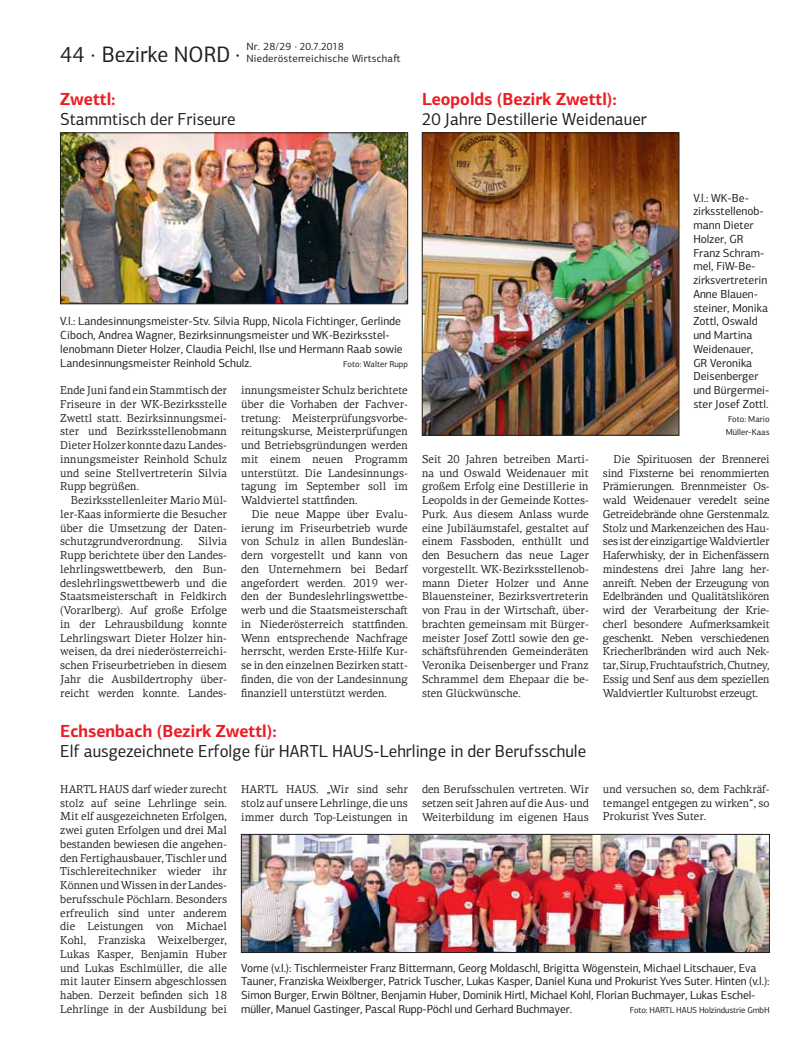
<style>
.page{position:relative;width:798px;height:1063px;background:#fff}
.page>*{position:absolute;margin:0;border:0;box-sizing:border-box;transform-origin:0 0}
.t1{font:22.5px "PF Centro Sans Pro";color:#231f20;scale:.96 1}
.t2{font:17.5px "PF Centro Sans Pro";color:#231f20;scale:.96 1}
.t3{font:700 17.5px "PF Centro Sans Pro";color:#ed1c24;scale:.96 1}
.t4{font:11.75px/13.8px "PF Centro Sans Pro";letter-spacing:-.01em;color:#231f20}
.t5{font:11.5px/13.8px "PF Centro Serif Pro";color:#231f20;text-align:justify;scale:.96 1}
.t6{font:10.62px/11.9px "PF Centro Sans Pro";letter-spacing:.02em;color:#231f20}
.t7{font:8.75px/13.8px "PF Centro Sans Pro";letter-spacing:-.01em;color:#231f20}
</style>
<div class="page">
<img style="left:62px;top:135px;width:343px;height:167px">
<div style="left:60px;top:133px;width:347px;height:171px;border:1px solid #231f20"></div>
<img style="left:424px;top:135px;width:253px;height:298px">
<div style="left:422px;top:133px;width:257px;height:302px;border:1px solid #231f20"></div>
<img style="left:243px;top:836px;width:524px;height:115px">
<div style="left:241px;top:834px;width:528px;height:119px;border:1px solid #231f20"></div>
<h1 class="t1" style="left:60px;top:46px;width:189px">44 · Bezirke NORD ·</h1>
<p class="t6" style="left:246px;top:42px;width:155px">Nr. 28/29 · 20.7.2018<br>Niederösterreichische Wirtscha-</p>
<h2 class="t3" style="left:60px;top:92px;width:59px">Zwettl:</h2>
<h2 class="t2" style="left:60px;top:112px;width:184px">Stammtisch der Friseure</h2>
<h2 class="t3" style="left:422px;top:92px;width:204px">Leopolds (Bezirk Zwettl):</h2>
<h2 class="t2" style="left:422px;top:112px;width:235px">20 Jahre Destillerie Weidenauer</h2>
<p class="t4" style="left:60px;top:316px;width:344px">V.l.: Landesinnungsmeister-Stv. Silvia Rupp, Nicola Fichtinger, Gerlinde Ciboch, Andrea Wagner, Bezirksinnungsmeister und WK-Bezirksstel&shy;lenobmann Dieter Holzer, Claudia Peichl, Ilse und Hermann Raab sowie Landesinnungsmeister Reinhold Schulz.</p>
<p class="t7" style="left:343px;top:358px;width:66px">Foto: Walter Rupp</p>
<p class="t5" style="left:60px;top:385px;width:175px">Ende Juni fand ein Stammtisch der Friseure in der WK-Bezirksstelle Zwettl statt. Bezirksinnungsmei&shy;ster und Bezirksstellenobmann Dieter Holzer konnte dazu Landes&shy;innungsmeister Reinhold Schulz und seine Stellvertreterin Silvia Rupp begrüßen.</p>
<p class="t5" style="left:60px;top:495px;width:175px;text-indent:11px">Bezirksstellenleiter Mario Mül&shy;ler-Kaas informierte die Besucher über die Umsetzung der Daten&shy;schutzgrundverordnung.</p>
<p class="t5" style="left:60px;top:536px;width:175px;text-indent:138px">Silvia Rupp berichtete über den Landes&shy;lehrlingswettbewerb, den Bun&shy;deslehrlingswettbewerb und die Staatsmeisterscha- in Feldkirch (Vorarlberg). Auf große Erfolge in der Lehrausbildung konnte Lehrlingswart Dieter Holzer hin&shy;weisen, da drei niederösterreichi&shy;schen Friseurbetrieben in diesem Jahr die Ausbildertrophy über&shy;reicht werden konnte. Landes-</p>
<p class="t5" style="left:241px;top:385px;width:175px">innungsmeister Schulz berichtete über die Vorhaben der Fachver&shy;tretung: Meisterprüfungsvorbe&shy;reitungskurse, Meisterprüfungen und Betriebsgründungen werden mit einem neuen Programm unterstützt. Die Landesinnungs&shy;tagung im September soll im Waldviertel stattfinden.</p>
<p class="t5" style="left:241px;top:508px;width:175px;text-indent:11px">Die neue Mappe über Evalu&shy;ierung im Friseurbetrieb wurde von Schulz in allen Bundeslän&shy;dern vorgestellt und kann von den Unternehmern bei Bedarf angefordert werden. 2019 wer&shy;den der Bundeslehrlingswettbe&shy;werb und die Staatsmeisterscha&shy;in Niederösterreich stattfinden.<br>Wenn entsprechende Nachfrage herrscht, werden Erste-Hilfe Kur&shy;se in den einzelnen Bezirken statt&shy;finden, die von der Landesinnung finanziell unterstützt werden.</p>
<p class="t4" style="left:693px;top:192px;width:77px">V.l.: WK-Be&shy;zirksstellenob&shy;mann Dieter<br>Holzer, GR<br>Franz Schram&shy;mel, FiW-Be&shy;zirksvertreterin<br>Anne Blauen&shy;steiner, Monika<br>Zottl, Oswald und Martina<br>Weidenauer,<br>GR Veronika<br>Deisenberger und Bürgermei&shy;ster Josef Zottl.</p>
<p class="t7" style="left:725px;top:413px;width:45px">Foto: Mario<br>Müller-Kaas</p>
<p class="t5" style="left:422px;top:453px;width:175px">Seit 20 Jahren betreiben Marti&shy;na und Oswald Weidenauer mit großem Erfolg eine Destillerie in Leopolds in der Gemeinde Kottes-Purk. Aus diesem Anlass wurde eine Jubiläumstafel, gestaltet auf einem Fassboden, enthüllt und den Besuchern das neue Lager vorgestellt. WK-Bezirksstellenob&shy;mann Dieter Holzer und Anne Blauensteiner, Bezirksvertreterin von Frau in der Wirtscha-, über&shy;brachten gemeinsam mit Bürger&shy;meister Josef Zottl sowie den ge&shy;schä-sführenden Gemeinderäten Veronika Deisenberger und Franz Schrammel dem Ehepaar die be&shy;sten Glückwünsche.</p>
<p class="t5" style="left:602px;top:453px;width:175px;text-indent:11px">Die Spirituosen der Brennerei sind Fixsterne bei renommierten Prämierungen. Brennmeister Os&shy;wald Weidenauer veredelt seine Getreidebrände ohne Gerstenmalz.<br>Stolz und Markenzeichen des Hau&shy;ses ist der einzigartige Waldviertler Haferwhisky, der in Eichenfässern mindestens drei Jahre lang her&shy;anrei-. Neben der Erzeugung von Edelbränden und Qualitätslikören wird der Verarbeitung der Krie&shy;cherl besondere Aufmerksamkeit geschenkt. Neben verschiedenen Kriecherlbränden wird auch Nek&shy;tar, Sirup, Fruchtaufstrich, Chutney, Essig und Senf aus dem speziellen Waldviertler Kulturobst erzeugt.</p>
<h2 class="t3" style="left:60px;top:724px;width:227px">Echsenbach (Bezirk Zwettl):</h2>
<h2 class="t2" style="left:60px;top:744px;width:549px">Elf ausgezeichnete Erfolge für HARTL HAUS-Lehrlinge in der Berufsschule</h2>
<p class="t5" style="left:60px;top:783px;width:175px">HARTL HAUS darf wieder zurecht stolz auf seine Lehrlinge sein.<br>Mit elf ausgezeichneten Erfolgen, zwei guten Erfolgen und drei Mal bestanden bewiesen die angehen&shy;den Fertighausbauer, Tischler und Tischlereitechniker wieder ihr Können und Wissen in der Landes&shy;berufsschule Pöchlarn. Besonders erfreulich sind unter anderem die Leistungen von Michael Kohl, Franziska Weixelberger, Lukas Kasper, Benjamin Huber und Lukas Eschlmüller, die alle mit lauter Einsern abgeschlossen haben. Derzeit befinden sich 18<br>Lehrlinge in der Ausbildung bei</p>
<p class="t5" style="left:241px;top:783px;width:175px">HARTL HAUS. „Wir sind sehr stolz auf unsere Lehrlinge, die uns immer durch Top-Leistungen in</p>
<p class="t5" style="left:422px;top:783px;width:175px">den Berufsschulen vertreten. Wir setzen seit Jahren auf die Aus- und Weiterbildung im eigenen Haus</p>
<p class="t5" style="left:602px;top:783px;width:175px">und versuchen so, dem Fachkräf&shy;temangel entgegen zu wirken“, so Prokurist Yves Suter.</p>
<p class="t4" style="left:241px;top:962px;width:529px">Vorne (v.l.): Tischlermeister Franz Bittermann, Georg Moldaschl, Brigitta Wögenstein, Michael Litschauer, Eva Tauner, Franziska Weixlberger, Patrick Tuscher, Lukas Kasper, Daniel Kuna und Prokurist Yves Suter. Hinten (v.l.):<br>Simon Burger, Erwin Böltner, Benjamin Huber, Dominik Hirtl, Michael Kohl, Florian Buchmayer, Lukas Eschel&shy;müller, Manuel Gastinger, Pascal Rupp-Pöchl und Gerhard Buchmayer.</p>
<p class="t7" style="left:629px;top:1004px;width:141px">Foto: HARTL HAUS Holzindustrie GmbH</p>
</div>
